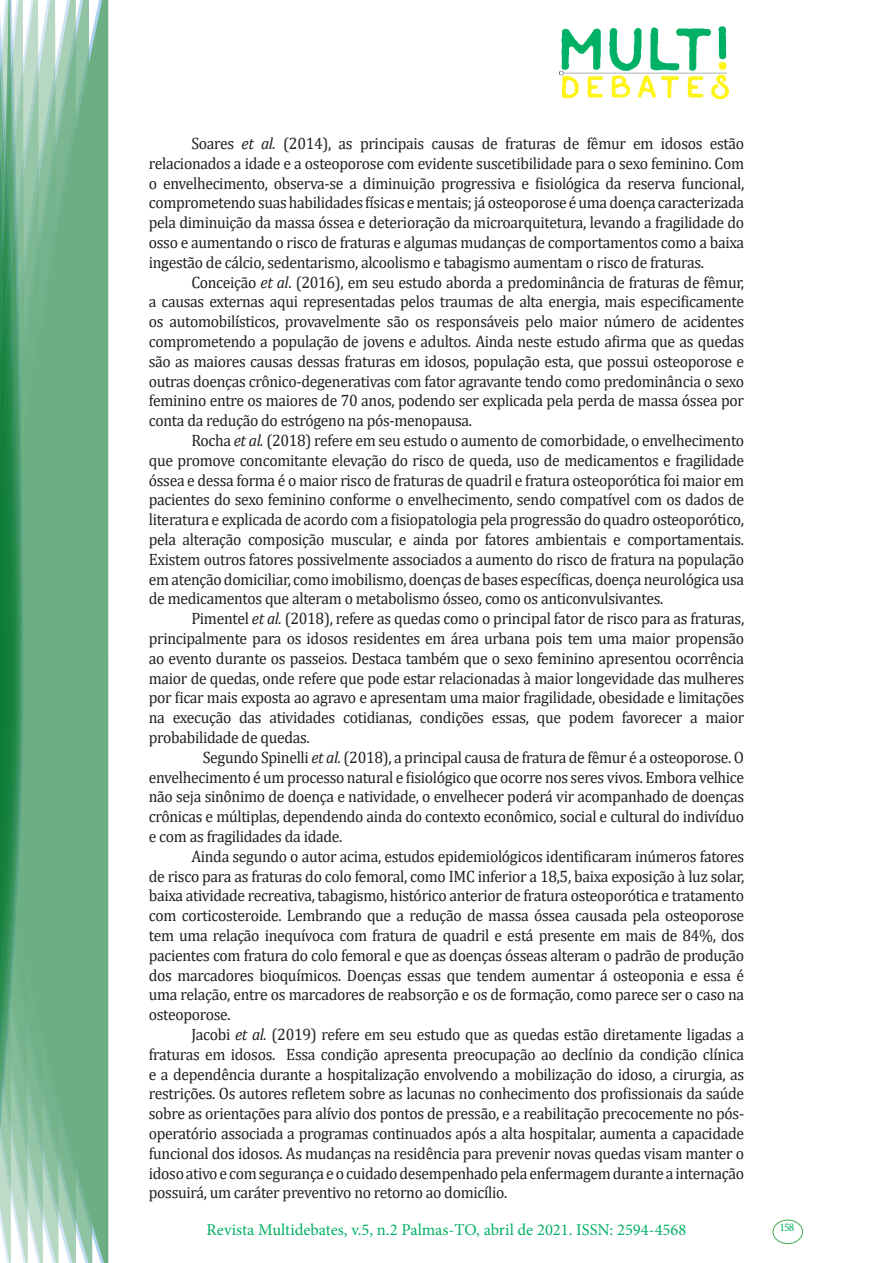
<style>
.page{position:relative;width:893px;height:1263px;background:#fff}
.page>*{position:absolute;margin:0;border:0;box-sizing:border-box;transform-origin:0 0}
.texto{font:16.5px/19.8px "Cambria";letter-spacing:-.02em;color:#231f20;text-align:justify;scale:.95 1}
.t1{font:16.5px "Minion Pro";color:#00b064}
.t2{font:11.7px "Minion Pro";color:#00b064}
.s1{font-style:italic}
</style>
<div class="page">
<img style="left:559px;top:26px;width:169px;height:72px">
<div style="left:95px;top:0;width:14px;height:1263px;background:#6caf84"></div>
<svg style="left:79px;top:0;width:16px;height:1263px;background:#71b289"></svg>
<svg style="left:62px;top:0;width:17px;height:1263px;background:#75b48c"></svg>
<svg style="left:45px;top:0;width:17px;height:1263px;background:#7cb792"></svg>
<svg style="left:30px;top:0;width:15px;height:1263px;background:#80ba96"></svg>
<svg style="left:0;top:0;width:30px;height:1263px;background:#61a97f"></svg>
<div style="left:772px;top:1219px;width:31px;height:25px;border:1px solid #40ae49;border-radius:50%"></div>
<p class="texto" style="left:149px;top:133px;width:628px;text-indent:43px">Soares <span class="s1">et al.</span> (2014), as principais causas de fraturas de fêmur em idosos estão relacionados a idade e a osteoporose com evidente suscetibilidade para o sexo feminino. Com o envelhecimento, observa-se a diminuição progressiva e fisiológica da reserva funcional, comprometendo suas habilidades físicas e mentais; já osteoporose é uma doença caracterizada pela diminuição da massa óssea e deterioração da microarquitetura, levando a fragilidade do osso e aumentando o risco de fraturas e algumas mudanças de comportamentos como a baixa ingestão de cálcio, sedentarismo, alcoolismo e tabagismo aumentam o risco de fraturas.</p>
<p class="texto" style="left:149px;top:272px;width:628px;text-indent:43px">Conceição <span class="s1">et al</span>. (2016), em seu estudo aborda a predominância de fraturas de fêmur, a causas externas aqui representadas pelos traumas de alta energia, mais especificamente os automobilísticos, provavelmente são os responsáveis pelo maior número de acidentes comprometendo a população de jovens e adultos. Ainda neste estudo afirma que as quedas são as maiores causas dessas fraturas em idosos, população esta, que possui osteoporose e outras doenças crônico-degenerativas com fator agravante tendo como predominância o sexo feminino entre os maiores de 70 anos, podendo ser explicada pela perda de massa óssea por conta da redução do estrógeno na pós-menopausa.</p>
<p class="texto" style="left:149px;top:430px;width:628px;text-indent:43px">Rocha <span class="s1">et al.</span> (2018) refere em seu estudo o aumento de comorbidade, o envelhecimento que promove concomitante elevação do risco de queda, uso de medicamentos e fragilidade óssea e dessa forma é o maior risco de fraturas de quadril e fratura osteoporótica foi maior em pacientes do sexo feminino conforme o envelhecimento, sendo compatível com os dados de literatura e explicada de acordo com a fisiopatologia pela progressão do quadro osteoporótico, pela alteração composição muscular, e ainda por fatores ambientais e comportamentais.<br>Existem outros fatores possivelmente associados a aumento do risco de fratura na população em atenção domiciliar, como imobilismo, doenças de bases específicas, doença neurológica usa de medicamentos que alteram o metabolismo ósseo, como os anticonvulsivantes.</p>
<p class="texto" style="left:149px;top:609px;width:628px;text-indent:43px">Pimentel <span class="s1">et al.</span> (2018), refere as quedas como o principal fator de risco para as fraturas, principalmente para os idosos residentes em área urbana pois tem uma maior propensão ao evento durante os passeios. Destaca também que o sexo feminino apresentou ocorrência maior de quedas, onde refere que pode estar relacionadas à maior longevidade das mulheres por ficar mais exposta ao agravo e apresentam uma maior fragilidade, obesidade e limitações na execução das atividades cotidianas, condições essas, que podem favorecer a maior probabilidade de quedas.</p>
<p class="texto" style="left:149px;top:747px;width:628px;text-indent:54px">Segundo Spinelli <span class="s1">et al.</span> (2018), a principal causa de fratura de fêmur é a osteoporose. O envelhecimento é um processo natural e fisiológico que ocorre nos seres vivos. Embora velhice não seja sinônimo de doença e natividade, o envelhecer poderá vir acompanhado de doenças crônicas e múltiplas, dependendo ainda do contexto econômico, social e cultural do indivíduo e com as fragilidades da idade.</p>
<p class="texto" style="left:149px;top:846px;width:628px;text-indent:43px">Ainda segundo o autor acima, estudos epidemiológicos identificaram inúmeros fatores de risco para as fraturas do colo femoral, como IMC inferior a 18,5, baixa exposição à luz solar, baixa atividade recreativa, tabagismo, histórico anterior de fratura osteoporótica e tratamento com corticosteroide. Lembrando que a redução de massa óssea causada pela osteoporose tem uma relação inequívoca com fratura de quadril e está presente em mais de 84%, dos pacientes com fratura do colo femoral e que as doenças ósseas alteram o padrão de produção dos marcadores bioquímicos. Doenças essas que tendem aumentar á osteoponia e essa é uma relação, entre os marcadores de reabsorção e os de formação, como parece ser o caso na osteoporose.</p>
<p class="texto" style="left:149px;top:1024px;width:628px;text-indent:43px">Jacobi <span class="s1">et al.</span> (2019) refere em seu estudo que as quedas estão diretamente ligadas a fraturas em idosos. Essa condição apresenta preocupação ao declínio da condição clínica e a dependência durante a hospitalização envolvendo a mobilização do idoso, a cirurgia, as restrições. Os autores refletem sobre as lacunas no conhecimento dos profissionais da saúde sobre as orientações para alívio dos pontos de pressão, e a reabilitação precocemente no pós&shy;operatório associada a programas continuados após a alta hospitalar, aumenta a capacidade funcional dos idosos. As mudanças na residência para prevenir novas quedas visam manter o idoso ativo e com segurança e o cuidado desempenhado pela enfermagem durante a internação possuirá, um caráter preventivo no retorno ao domicílio.</p>
<p class="t1" style="left:207px;top:1218px;width:481px">Revista Multidebates, v.5, n.2 Palmas-TO, abril de 2021. ISSN: 2594-4568</p>
<p class="t2" style="left:779px;top:1219px;width:16px">158</p>
</div>
